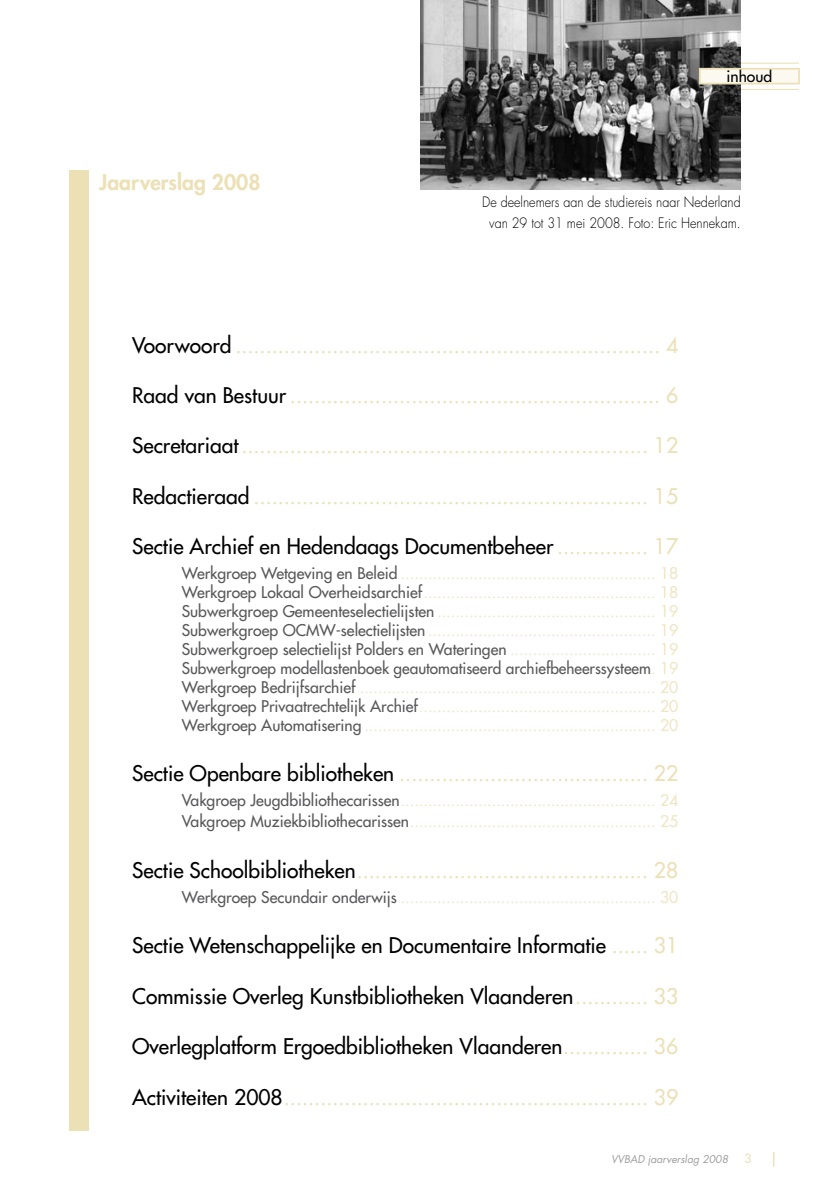
<style>
.page{position:relative;width:840px;height:1191px;background:#fff}
.page>*{position:absolute;margin:0;border:0;box-sizing:border-box;transform-origin:0 0}
.t1{font:21px "Futura";color:#ece0b5}
.t2{font:21px "Futura";color:#000}
.t3{font:800 21px "Futura";color:#ece0b5}
.t4{font:15.75px/18.9px "Futura";color:#f0e6c4;text-align:justify}
.t5{font:15.75px "Futura";color:#000}
.t6{font:300 14px/21px "Futura";color:#000;text-align:center;scale:.9 1}
.t7{font:12.25px "Futura";color:#ece0b5}
.t8{font:italic 10.5px "Futura";color:#9c9d9f}
.s1{color:#000}
.s2{color:#ece0b5}
.s3{color:#58585a}
</style>
<div class="page">
<hr style="left:700px;top:63px;width:99px;height:1px;background:#ece0b5">
<hr style="left:700px;top:89px;width:99px;height:1px;background:#ece0b5">
<img style="left:420px;top:0;width:320px;height:190px">
<div style="left:69px;top:170px;width:20px;height:961px;background:#ece0b5"></div>
<svg style="left:773px;top:1151px;width:1px;height:15px"></svg>
<div style="left:700px;top:69px;width:99px;height:15px;background:#fbf9f0"></div>
<div style="left:699px;top:68px;width:101px;height:16px;border:2px solid #ece0b5"></div>
<h1 class="t3" style="left:99px;top:169px;width:163px">Jaarverslag 2008</h1>
<p class="t5" style="left:726px;top:67px;width:47px">inhoud</p>
<p class="t6" style="left:482px;top:192px;width:289px">De deelnemers aan de studiereis naar Nederland van 29 tot 31 mei 2008. Foto: Eric Hennekam.</p>
<h1 class="t1" style="left:132px;top:331px;width:548px"><span class="s1">Voorwoord</span> ...................................................................... 4</h1>
<h1 class="t1" style="left:132px;top:382px;width:548px"><span class="s1">Raad van Bestuur</span> ............................................................. 6</h1>
<h1 class="t1" style="left:132px;top:432px;width:548px"><span class="s1">Secretariaat</span>................................................................... 12</h1>
<h1 class="t1" style="left:132px;top:483px;width:548px"><span class="s1">Redactieraad</span> ................................................................. 15</h1>
<h1 class="t2" style="left:132px;top:533px;width:548px">Sectie Archief en Hedendaags Documentbeheer <span class="s2">............... 17</span></h1>
<p class="t4" style="left:182px;top:564px;width:498px"><span class="s3">Werkgroep Wetgeving en Beleid</span> ........................................................ 18<br><span class="s3">Werkgroep Lokaal Overheidsarchief</span>................................................... 18<br><span class="s3">Subwerkgroep Gemeenteselectielijsten</span> ................................................ 19<br><span class="s3">Subwerkgroep OCMW-selectielijsten</span> .................................................. 19<br><span class="s3">Subwerkgroep selectielijst Polders en Wateringen</span> ................................ 19<br><span class="s3">Subwerkgroep modellastenboek geautomatiseerd archiefbeheerssysteem</span>. 19<br><span class="s3">Werkgroep Bedrijfsarchief</span> ................................................................. 20<br><span class="s3">Werkgroep Privaatrechtelijk Archief</span>.................................................... 20<br><span class="s3">Werkgroep Automatisering</span> ................................................................ 20</p>
<h1 class="t1" style="left:132px;top:760px;width:548px"><span class="s1">Sectie Openbare bibliotheken</span> ......................................... 22</h1>
<p class="t4" style="left:182px;top:790px;width:498px;line-height:21px"><span class="s3">Vakgroep Jeugdbibliothecarissen</span>........................................................ 24<br><span class="s3">Vakgroep Muziekbibliothecarissen</span>...................................................... 25</p>
<h1 class="t1" style="left:132px;top:856px;width:548px"><span class="s1">Sectie Schoolbibliotheken</span>................................................ 28</h1>
<p class="t4" style="left:182px;top:887px;width:498px"><span class="s3">Werkgroep Secundair onderwijs</span> ........................................................ 30</p>
<h1 class="t2" style="left:132px;top:932px;width:548px">Sectie Wetenschappelijke en Documentaire Informatie <span class="s2">...... 31</span></h1>
<h1 class="t2" style="left:132px;top:982px;width:548px">Commissie Overleg Kunstbibliotheken Vlaanderen<span class="s2">............ 33</span></h1>
<h1 class="t2" style="left:132px;top:1033px;width:548px">Overlegplatform Ergoedbibliotheken Vlaanderen<span class="s2">.............. 36</span></h1>
<h1 class="t1" style="left:132px;top:1083px;width:548px"><span class="s1">Activiteiten 2008</span>............................................................ 39</h1>
<p class="t8" style="left:611px;top:1152px;width:119px">VVBAD jaarverslag 2008</p>
<p class="t7" style="left:744px;top:1151px;width:9px">3</p>
</div>
